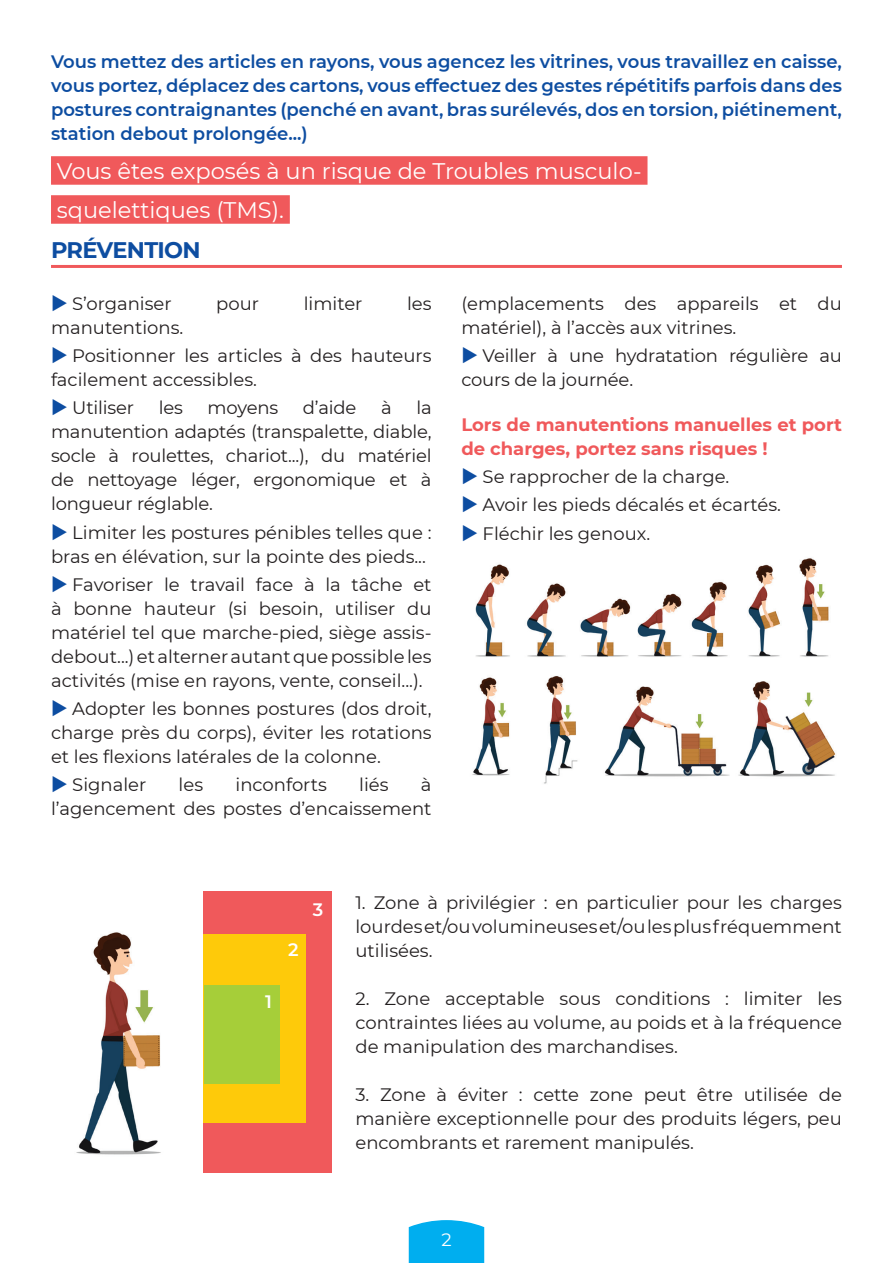
<style>
.page{position:relative;width:893px;height:1263px;background:#fff}
.page>*{position:absolute;margin:0;border:0;box-sizing:border-box;transform-origin:0 0}
.t1{font:22.5px/39px "Montserrat";color:#fff}
.t2{font:700 22.5px "Montserrat";letter-spacing:-.03em;color:#0d4da1}
.t3{font:18px/24px "Montserrat";color:#231f20}
.t4{font:600 18px/24px "Montserrat";color:#0d4da1;text-align:justify}
.t5{font:700 18px/24px "Montserrat";color:#f0595b}
.t6{font:600 18px "Montserrat";color:#fff}
.t7{font:18px "Montserrat";color:#fff}
</style>
<div class="page">
<svg style="left:408px;top:1220px;width:77px;height:43px"></svg>
<div style="left:204px;top:891px;width:128px;height:281px;background:#f0595b"></div>
<div style="left:51px;top:156px;width:596px;height:29px;background:#f0595b"></div>
<div style="left:51px;top:195px;width:239px;height:29px;background:#f0595b"></div>
<img style="left:472px;top:558px;width:364px;height:226px">
<hr style="left:51px;top:265px;width:791px;height:3px;background:#f0595b">
<img style="left:76px;top:932px;width:85px;height:223px">
<div style="left:204px;top:934px;width:102px;height:189px;background:#feca0a"></div>
<div style="left:204px;top:985px;width:75px;height:99px;background:#a6ce39"></div>
<p class="t4" style="left:51px;top:49px;width:792px">Vous mettez des articles en rayons, vous agencez les vitrines, vous travaillez en caisse, vous portez, déplacez des cartons, vous effectuez des gestes répétitifs parfois dans des postures contraignantes (penché en avant, bras surélevés, dos en torsion, piétinement, station debout prolongée...)</p>
<p class="t1" style="left:57px;top:151px;width:586px">Vous êtes exposés à un risque de Troubles musculo&shy;squelettiques (TMS).</p>
<p class="t2" style="left:51px;top:234px;width:151px">PRÉVENTION</p>
<p class="t3" style="left:72px;top:291px;width:101px">S’organiser</p>
<p class="t3" style="left:216px;top:291px;width:44px">pour</p>
<p class="t3" style="left:304px;top:291px;width:60px">limiter</p>
<p class="t3" style="left:407px;top:291px;width:26px">les</p>
<p class="t3" style="left:72px;top:313px;width:361px;line-height:28.2px;text-indent:-21px">manutentions.<br>Positionner les articles à des hauteurs</p>
<p class="t3" style="left:72px;top:365px;width:186px;line-height:28.2px;text-indent:-21px">facilement accessibles.<br>Utiliser</p>
<p class="t3" style="left:159px;top:395px;width:26px">les</p>
<p class="t3" style="left:208px;top:395px;width:72px">moyens</p>
<p class="t3" style="left:303px;top:395px;width:55px">d’aide</p>
<p class="t3" style="left:381px;top:395px;width:12px">à</p>
<p class="t3" style="left:51px;top:395px;width:382px;text-align:justify;text-indent:365px">la manutention adaptés (transpalette, diable, socle à roulettes, chariot...), du matériel de nettoyage léger, ergonomique et à longueur réglable.</p>
<p class="t3" style="left:51px;top:519px;width:382px;text-indent:21px">Limiter les postures pénibles telles que : bras en élévation, sur la pointe des pieds...</p>
<p class="t3" style="left:51px;top:572px;width:382px;text-align:justify;text-indent:21px">Favoriser le travail face à la tâche et à bonne hauteur (si besoin, utiliser du matériel tel que marche-pied, siège assis&shy;debout...) et alterner autant que possible les activités (mise en rayons, vente, conseil...).</p>
<p class="t3" style="left:51px;top:696px;width:382px;text-align:justify;text-indent:21px">Adopter les bonnes postures (dos droit, charge près du corps), éviter les rotations et les flexions latérales de la colonne.</p>
<p class="t3" style="left:72px;top:772px;width:75px">Signaler</p>
<p class="t3" style="left:179px;top:772px;width:26px">les</p>
<p class="t3" style="left:236px;top:772px;width:93px">inconforts</p>
<p class="t3" style="left:359px;top:772px;width:31px">liés</p>
<p class="t3" style="left:51px;top:772px;width:382px;text-align:right">à<br>l’agencement des postes d’encaissement</p>
<p class="t3" style="left:461px;top:291px;width:382px">(emplacements des appareils et du matériel), à l’accès aux vitrines.</p>
<p class="t3" style="left:461px;top:343px;width:382px;text-indent:21px">Veiller à une hydratation régulière au cours de la journée.</p>
<p class="t5" style="left:461px;top:412px;width:382px">Lors de manutentions manuelles et port de charges, portez sans risques !</p>
<p class="t3" style="left:483px;top:462px;width:300px;line-height:28.2px">Se rapprocher de la charge.<br>Avoir les pieds décalés et écartés.<br>Fléchir les genoux.</p>
<p class="t6" style="left:265px;top:989px;width:8px">1</p>
<p class="t6" style="left:288px;top:937px;width:12px">2</p>
<p class="t6" style="left:313px;top:896px;width:12px">3</p>
<p class="t3" style="left:355px;top:890px;width:488px;text-align:justify">1. Zone à privilégier : en particulier pour les charges lourdes et/ou volumineuses et/ou les plus fréquemment utilisées.</p>
<p class="t3" style="left:355px;top:986px;width:488px;text-align:justify">2. Zone acceptable sous conditions : limiter les contraintes liées au volume, au poids et à la fréquence de manipulation des marchandises.</p>
<p class="t3" style="left:355px;top:1082px;width:488px;text-align:justify">3. Zone à éviter : cette zone peut être utilisée de manière exceptionnelle pour des produits légers, peu encombrants et rarement manipulés.</p>
<p class="t7" style="left:441px;top:1227px;width:12px">2</p>
</div>
